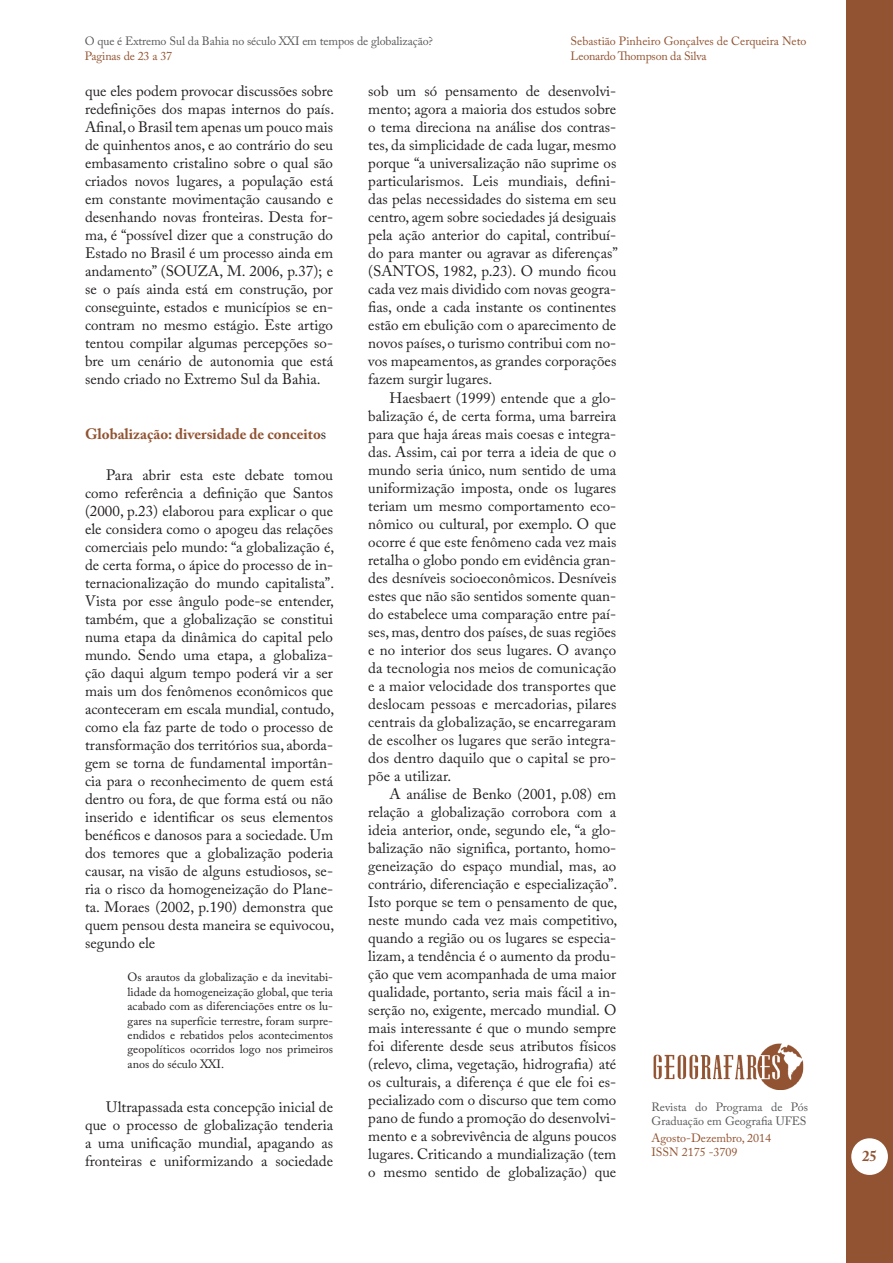
<style>
.page{position:relative;width:893px;height:1263px;background:#fff}
.page>*{position:absolute;margin:0;border:0;box-sizing:border-box;transform-origin:0 0}
.t1{font:15px/18px "Adobe Caslon Pro";color:#231f20;text-align:justify}
.t2{font:700 15px "Adobe Caslon Pro";color:#915331}
.t3{font:12px/14.4px "Adobe Caslon Pro";color:#231f20;text-align:justify}
.t4{font:12px/14.9px "Adobe Caslon Pro";color:#915331}
.t5{font:12px/14.4px "Adobe Caslon Pro";letter-spacing:-.01em;color:#57585a}
.s1{font-weight:400;color:#231f20}
</style>
<div class="page">
<img style="left:653px;top:1043px;width:151px;height:47px">
<div style="left:846px;top:0;width:47px;height:1263px;background:#915331"></div>
<div style="left:851px;top:1138px;width:37px;height:37px;background:#fff;border-radius:50%"></div>
<p class="t5" style="left:85px;top:34px;width:350px">O que é Extremo Sul da Bahia no século XXI em tempos de globalização?</p>
<p class="t4" style="left:85px;top:48px;width:89px">Paginas de 23 a 37</p>
<p class="t4" style="left:570px;top:33px;width:237px">Sebastião Pinheiro Gonçalves de Cerqueira Neto<br>Leonardo Thompson da Silva</p>
<p class="t1" style="left:85px;top:82px;width:251px">que eles podem provocar discussões sobre redefinições dos mapas internos do país.<br>Afinal, o Brasil tem apenas um pouco mais de quinhentos anos, e ao contrário do seu embasamento cristalino sobre o qual são criados novos lugares, a população está em constante movimentação causando e desenhando novas fronteiras. Desta for&shy;ma, é “possível dizer que a construção do Estado no Brasil é um processo ainda em andamento” (SOUZA, M. 2006, p.37); e se o país ainda está em construção, por conseguinte, estados e municípios se en&shy;contram no mesmo estágio. Este artigo tentou compilar algumas percepções so&shy;bre um cenário de autonomia que está sendo criado no Extremo Sul da Bahia.</p>
<p class="t2" style="left:85px;top:425px;width:243px">Globalização: diversidade de conceito<span class="s1">s</span></p>
<p class="t1" style="left:85px;top:466px;width:251px;text-indent:21px">Para abrir esta este debate tomou como referência a definição que Santos (2000, p.23) elaborou para explicar o que ele considera como o apogeu das relações comerciais pelo mundo: “a globalização é, de certa forma, o ápice do processo de in&shy;ternacionalização do mundo capitalista”.<br>Vista por esse ângulo pode-se entender, também, que a globalização se constitui numa etapa da dinâmica do capital pelo mundo. Sendo uma etapa, a globaliza&shy;ção daqui algum tempo poderá vir a ser mais um dos fenômenos econômicos que aconteceram em escala mundial, contudo, como ela faz parte de todo o processo de transformação dos territórios sua, aborda&shy;gem se torna de fundamental importân&shy;cia para o reconhecimento de quem está dentro ou fora, de que forma está ou não inserido e identificar os seus elementos benéficos e danosos para a sociedade. Um dos temores que a globalização poderia causar, na visão de alguns estudiosos, se&shy;ria o risco da homogeneização do Plane&shy;ta. Moraes (2002, p.190) demonstra que quem pensou desta maneira se equivocou, segundo ele</p>
<p class="t3" style="left:128px;top:970px;width:207px">Os arautos da globalização e da inevitabi&shy;lidade da homogeneização global, que teria acabado com as diferenciações entre os lu&shy;gares na superfície terrestre, foram surpre&shy;endidos e rebatidos pelos acontecimentos geopolíticos ocorridos logo nos primeiros anos do século XXI.</p>
<p class="t1" style="left:85px;top:1098px;width:250px;text-indent:21px">Ultrapassada esta concepção inicial de que o processo de globalização tenderia a uma unificação mundial, apagando as fronteiras e uniformizando a sociedade</p>
<p class="t1" style="left:368px;top:82px;width:251px">sob um só pensamento de desenvolvi&shy;mento; agora a maioria dos estudos sobre o tema direciona na análise dos contras&shy;tes, da simplicidade de cada lugar, mesmo porque “a universalização não suprime os particularismos. Leis mundiais, defini&shy;das pelas necessidades do sistema em seu centro, agem sobre sociedades já desiguais pela ação anterior do capital, contribuí&shy;do para manter ou agravar as diferenças” (SANTOS, 1982, p.23). O mundo ficou cada vez mais dividido com novas geogra&shy;fias, onde a cada instante os continentes estão em ebulição com o aparecimento de novos países, o turismo contribui com no&shy;vos mapeamentos, as grandes corporações fazem surgir lugares.</p>
<p class="t1" style="left:368px;top:388px;width:250px;text-indent:21px">Haesbaert (1999) entende que a glo&shy;balização é, de certa forma, uma barreira para que haja áreas mais coesas e integra&shy;das. Assim, cai por terra a ideia de que o mundo seria único, num sentido de uma uniformização imposta, onde os lugares teriam um mesmo comportamento eco&shy;nômico ou cultural, por exemplo. O que ocorre é que este fenômeno cada vez mais retalha o globo pondo em evidência gran&shy;des desníveis socioeconômicos. Desníveis estes que não são sentidos somente quan&shy;do estabelece uma comparação entre paí&shy;ses, mas, dentro dos países, de suas regiões e no interior dos seus lugares. O avanço da tecnologia nos meios de comunicação e a maior velocidade dos transportes que deslocam pessoas e mercadorias, pilares centrais da globalização, se encarregaram de escolher os lugares que serão integra&shy;dos dentro daquilo que o capital se pro&shy;põe a utilizar.</p>
<p class="t1" style="left:368px;top:785px;width:251px;text-indent:21px">A análise de Benko (2001, p.08) em relação a globalização corrobora com a ideia anterior, onde, segundo ele, “a glo&shy;balização não significa, portanto, homo&shy;geneização do espaço mundial, mas, ao contrário, diferenciação e especialização”.<br>Isto porque se tem o pensamento de que, neste mundo cada vez mais competitivo, quando a região ou os lugares se especia&shy;lizam, a tendência é o aumento da produ&shy;ção que vem acompanhada de uma maior qualidade, portanto, seria mais fácil a in&shy;serção no, exigente, mercado mundial. O mais interessante é que o mundo sempre foi diferente desde seus atributos físicos (relevo, clima, vegetação, hidrografia) até os culturais, a diferença é que ele foi es&shy;pecializado com o discurso que tem como pano de fundo a promoção do desenvolvi&shy;mento e a sobrevivência de alguns poucos lugares. Criticando a mundialização (tem o mesmo sentido de globalização) que</p>
<p class="t5" style="left:651px;top:1099px;width:158px">Revista do Programa de Pós<br>Graduação em Geografia UFES</p>
<p class="t4" style="left:651px;top:1130px;width:121px">Agosto-Dezembro, 2014<br>ISSN 2175 -3709</p>
<p class="t2" style="left:862px;top:1147px;width:16px">25</p>
</div>
